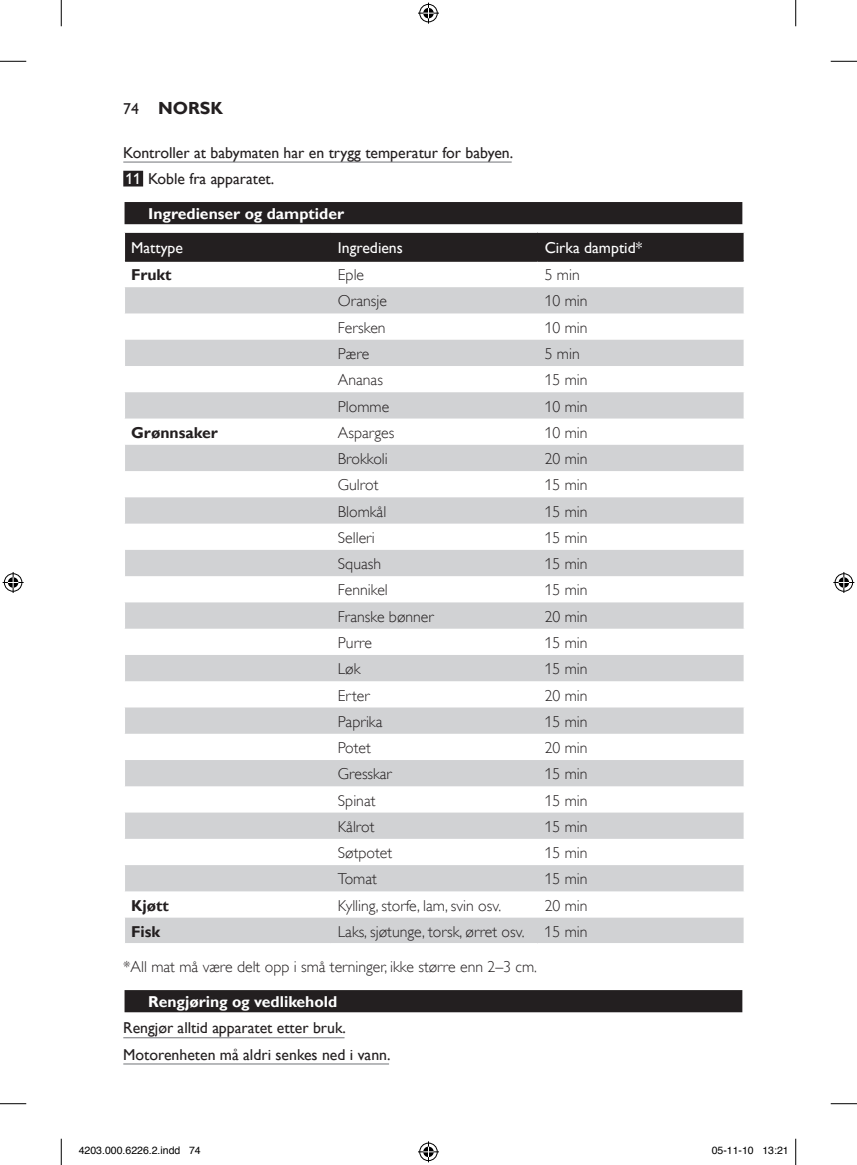
<style>
.page{position:relative;width:857px;height:1165px;background:#fff}
.page>*{position:absolute;margin:0;border:0;box-sizing:border-box;transform-origin:0 0}
.t1{font:700 17.5px "Gill Sans Alt One WGL";color:#231f20}
.t2{font:15.75px "Gill Sans Alt One WGL Light";color:#231f20}
.t3{font:15.75px/26.2px "Gill Sans Alt One WGL";color:#231f20}
.t4{font:700 15.75px "Gill Sans Alt One WGL";color:#fff}
.t5{font:15.75px "Gill Sans Alt One WGL";color:#fff}
.t6{font:700 15.75px "Gill Sans Alt One WGL";color:#231f20}
.t7{font:10.5px "Helvetica";color:#000}
.s1{font-weight:400;font-size:15.75px}
.s2{color:#fff}
</style>
<div class="page">
<hr style="left:123px;top:161px;width:389px;height:2px;background:#939598">
<div style="left:123px;top:171px;width:20px;height:15px;background:#231f20"></div>
<div style="left:123px;top:201px;width:620px;height:25px;background:#cecdce"></div>
<div style="left:124px;top:202px;width:618px;height:22px;background:#231f20"></div>
<svg style="left:124px;top:990px;width:619px;height:23px"></svg>
<div style="left:124px;top:989px;width:618px;height:23px;background:#231f20"></div>
<hr style="left:123px;top:1036px;width:221px;height:2px;background:#939598">
<hr style="left:123px;top:1063px;width:266px;height:1px;background:#939598">
<div style="left:125px;top:233px;width:618px;height:27px;background:#231f20"></div>
<svg style="left:125px;top:287px;width:618px;height:655px;fill:#d1d2d4"></svg>
<hr style="left:125px;top:260px;width:206px;height:2px;background:#231f20">
<hr style="left:331px;top:260px;width:207px;height:2px;background:#231f20">
<hr style="left:538px;top:260px;width:205px;height:2px;background:#231f20">
<svg style="left:0;top:61px;width:26px;height:1px"></svg>
<svg style="left:830px;top:61px;width:27px;height:1px"></svg>
<svg style="left:0;top:1103px;width:26px;height:1px"></svg>
<svg style="left:830px;top:1103px;width:27px;height:1px"></svg>
<svg style="left:61px;top:0;width:1px;height:26px"></svg>
<svg style="left:61px;top:1138px;width:1px;height:26px"></svg>
<svg style="left:795px;top:0;width:1px;height:26px"></svg>
<svg style="left:795px;top:1138px;width:1px;height:26px"></svg>
<svg style="left:418px;top:3px;width:21px;height:21px"></svg>
<svg style="left:418px;top:1141px;width:21px;height:21px"></svg>
<svg style="left:3px;top:572px;width:21px;height:21px"></svg>
<svg style="left:833px;top:572px;width:21px;height:21px"></svg>
<p class="t1" style="left:123px;top:99px;width:101px"><span class="s1">74</span> norSk</p>
<p class="t3" style="left:123px;top:140px;width:391px">Kontroller at babymaten har en trygg temperatur for babyen.<br><span class="s2">11</span> Koble fra apparatet.</p>
<p class="t4" style="left:148px;top:206px;width:198px">ingredienser og damptider</p>
<p class="t5" style="left:131px;top:241px;width:53px">Mattype</p>
<p class="t5" style="left:338px;top:241px;width:66px">Ingrediens</p>
<p class="t5" style="left:545px;top:241px;width:99px">Cirka damptid*</p>
<p class="t6" style="left:131px;top:267px;width:42px">Frukt</p>
<p class="t2" style="left:338px;top:268px;width:28px">Eple</p>
<p class="t2" style="left:544px;top:268px;width:37px">5 min</p>
<p class="t2" style="left:338px;top:294px;width:51px">Oransje</p>
<p class="t2" style="left:544px;top:294px;width:44px">10 min</p>
<p class="t2" style="left:338px;top:321px;width:49px">Fersken</p>
<p class="t2" style="left:544px;top:321px;width:44px">10 min</p>
<p class="t2" style="left:338px;top:347px;width:33px">Pære</p>
<p class="t2" style="left:544px;top:347px;width:37px">5 min</p>
<p class="t2" style="left:338px;top:373px;width:46px">Ananas</p>
<p class="t2" style="left:544px;top:373px;width:44px">15 min</p>
<p class="t2" style="left:338px;top:399px;width:53px">Plomme</p>
<p class="t2" style="left:544px;top:399px;width:44px">10 min</p>
<p class="t6" style="left:131px;top:424px;width:88px">grønnsaker</p>
<p class="t2" style="left:338px;top:426px;width:58px">Asparges</p>
<p class="t2" style="left:544px;top:426px;width:44px">10 min</p>
<p class="t2" style="left:338px;top:452px;width:51px">Brokkoli</p>
<p class="t2" style="left:544px;top:448px;width:44px">20 min</p>
<p class="t2" style="left:338px;top:478px;width:42px">Gulrot</p>
<p class="t2" style="left:544px;top:478px;width:44px">15 min</p>
<p class="t2" style="left:338px;top:504px;width:50px">Blomkål</p>
<p class="t2" style="left:544px;top:504px;width:44px">15 min</p>
<p class="t2" style="left:338px;top:531px;width:38px">Selleri</p>
<p class="t2" style="left:544px;top:531px;width:44px">15 min</p>
<p class="t2" style="left:338px;top:557px;width:45px">Squash</p>
<p class="t2" style="left:544px;top:557px;width:44px">15 min</p>
<p class="t2" style="left:338px;top:583px;width:51px">Fennikel</p>
<p class="t2" style="left:544px;top:583px;width:44px">15 min</p>
<p class="t2" style="left:338px;top:610px;width:97px">Franske bønner</p>
<p class="t2" style="left:544px;top:606px;width:44px">20 min</p>
<p class="t2" style="left:338px;top:636px;width:36px">Purre</p>
<p class="t2" style="left:544px;top:636px;width:44px">15 min</p>
<p class="t2" style="left:338px;top:662px;width:24px">Løk</p>
<p class="t2" style="left:544px;top:662px;width:44px">15 min</p>
<p class="t2" style="left:338px;top:688px;width:33px">Erter</p>
<p class="t2" style="left:544px;top:684px;width:44px">20 min</p>
<p class="t2" style="left:338px;top:715px;width:46px">Paprika</p>
<p class="t2" style="left:544px;top:715px;width:44px">15 min</p>
<p class="t2" style="left:338px;top:741px;width:34px">Potet</p>
<p class="t2" style="left:544px;top:737px;width:44px">20 min</p>
<p class="t2" style="left:338px;top:767px;width:55px">Gresskar</p>
<p class="t2" style="left:544px;top:767px;width:44px">15 min</p>
<p class="t2" style="left:338px;top:793px;width:39px">Spinat</p>
<p class="t2" style="left:544px;top:793px;width:44px">15 min</p>
<p class="t2" style="left:338px;top:820px;width:38px">Kålrot</p>
<p class="t2" style="left:544px;top:820px;width:44px">15 min</p>
<p class="t2" style="left:338px;top:846px;width:56px">Søtpotet</p>
<p class="t2" style="left:544px;top:846px;width:44px">15 min</p>
<p class="t2" style="left:338px;top:872px;width:40px">Tomat</p>
<p class="t2" style="left:544px;top:872px;width:44px">15 min</p>
<p class="t6" style="left:131px;top:897px;width:39px">kjøtt</p>
<p class="t2" style="left:338px;top:898px;width:165px">Kylling, storfe, lam, svin osv.</p>
<p class="t2" style="left:544px;top:895px;width:44px">20 min</p>
<p class="t6" style="left:131px;top:923px;width:31px">Fisk</p>
<p class="t2" style="left:338px;top:925px;width:188px">Laks, sjøtunge, torsk, ørret osv.</p>
<p class="t2" style="left:544px;top:925px;width:44px">15 min</p>
<p class="t2" style="left:123px;top:956px;width:415px">*All mat må være delt opp i små terninger, ikke større enn 2–3 cm.</p>
<p class="t4" style="left:148px;top:993px;width:191px">rengjøring og vedlikehold</p>
<p class="t3" style="left:123px;top:1015px;width:269px">Rengjør alltid apparatet etter bruk.<br>Motorenheten må aldri senkes ned i vann.</p>
<p class="t7" style="left:79px;top:1144px;width:124px">4203.000.6226.2.indd 74</p>
<p class="t7" style="left:711px;top:1144px;width:79px">05-11-10 13:21</p>
</div>
